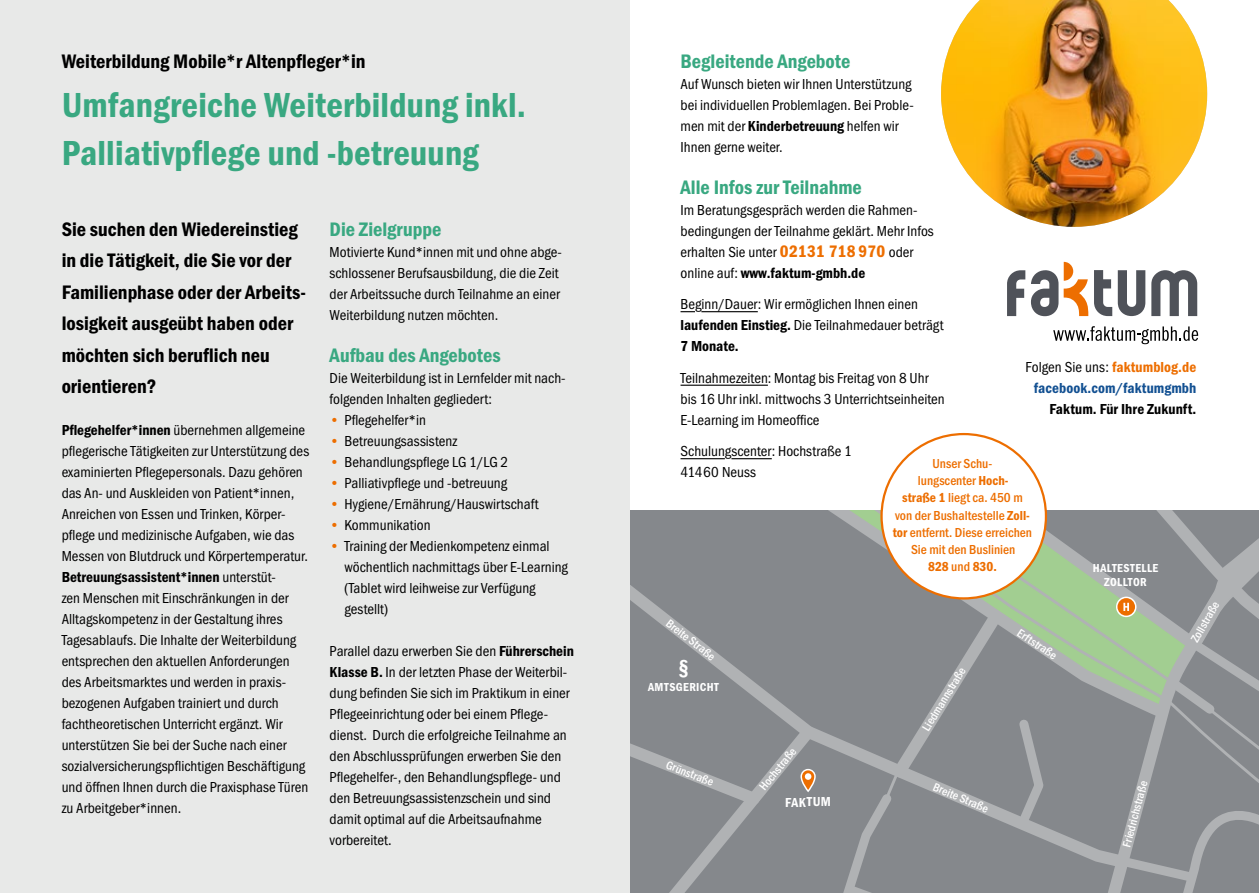
<style>
.page{position:relative;width:1259px;height:893px;background:#fff}
.page>*{position:absolute;margin:0;border:0;box-sizing:border-box;transform-origin:0 0}
.t1{font:36px/48.8px "Franklin Gothic URW Con Dem";letter-spacing:.005em;color:#39a881}
.t2{font:21px "Franklin Gothic URW Con Dem";color:#fff}
.t3{font:20.25px/31.5px "Franklin Gothic URW Con Dem";color:#000}
.t4{font:20.25px "Franklin Gothic URW Con Dem";color:#39a881}
.t5{font:15px/21px "Franklin Gothic URW Cond";color:#000}
.t6{font:15px "Franklin Gothic URW Con Dem";color:#000}
.t7{font:15px "Franklin Gothic URW Con Dem";letter-spacing:.005em;color:#125092}
.t8{font:500 13.5px/17.2px "Franklin Gothic URW Cond";color:#ed6e00;text-align:center}
.t9{font:13.5px "Franklin Gothic URW Con Dem";color:#ed6e00}
.t10{font:13.5px "Franklin Gothic URW Con Dem";letter-spacing:.03em;color:#fff}
.t11{font:500 12px "Franklin Gothic URW Cond";color:#fff}
.t12{font:12px/13.5px "Franklin Gothic URW Con Dem";letter-spacing:.03em;color:#fff;text-align:center}
.s1{font-family:"Franklin Gothic URW Con Dem"}
.s2{font-family:"Franklin Gothic URW Cond"}
.s3{font-family:"Franklin Gothic URW Con Dem";color:#ed6e00}
.s4{font-family:"Franklin Gothic URW Con Dem";font-size:17.25px;color:#ed6e00}
.s5{font-family:"Franklin Gothic URW Con Dem";font-weight:400}
.s6{font-family:"Franklin Gothic URW Cond";font-weight:500}
</style>
<div class="page">
<div style="left:629px;top:510px;width:630px;height:383px;background:#85888c"></div>
<svg style="left:1048px;top:828px;width:64px;height:65px"></svg>
<svg style="left:828px;top:510px;width:284px;height:174px"></svg>
<svg style="left:629px;top:600px;width:419px;height:293px"></svg>
<svg style="left:1112px;top:510px;width:147px;height:383px"></svg>
<div style="left:0;top:0;width:629px;height:893px;background:#e8e9e8"></div>
<svg style="left:680px;top:311px;width:15px;height:1px"></svg>
<hr style="left:701px;top:311px;width:57px;height:1px;background:#000">
<hr style="left:680px;top:385px;width:88px;height:1px;background:#000">
<hr style="left:680px;top:458px;width:45px;height:1px;background:#000">
<hr style="left:731px;top:458px;width:41px;height:1px;background:#000">
<svg style="left:1007px;top:270px;width:18px;height:46px"></svg>
<svg style="left:1151px;top:270px;width:46px;height:46px"></svg>
<svg style="left:1094px;top:270px;width:51px;height:46px"></svg>
<svg style="left:1031px;top:262px;width:57px;height:54px"></svg>
<svg style="left:1053px;top:326px;width:145px;height:18px"></svg>
<div style="left:881px;top:434px;width:165px;height:164px;background:#fff;border-radius:50%"></div>
<img style="left:941px;top:0;width:266px;height:227px">
<h3 class="t3" style="left:62px;top:44px;width:305px">Weiterbildung Mobile*r Altenpfleger*in</h3>
<h1 class="t1" style="left:62px;top:79px;width:466px">Umfangreiche Weiterbildung inkl.<br>Palliativpflege und -betreuung</h1>
<h3 class="t3" style="left:62px;top:212px;width:246px">Sie suchen den Wiedereinstieg in die Tätigkeit, die Sie vor der<br>Familienphase oder der Arbeits&shy;losigkeit ausgeübt haben oder möchten sich beruflich neu orientieren?</h3>
<p class="t5" style="left:62px;top:419px;width:249px"><span class="s1">Pflegehelfer*innen</span> übernehmen allgemeine pflegerische Tätigkeiten zur Unterstützung des examinierten Pflegepersonals. Dazu gehören das An- und Auskleiden von Patient*innen, Anreichen von Essen und Trinken, Körper&shy;pflege und medizinische Aufgaben, wie das Messen von Blutdruck und Körpertemperatur.</p>
<p class="t6" style="left:62px;top:567px;width:216px">Betreuungsassistent*innen <span class="s2">unterstüt-</span></p>
<p class="t5" style="left:62px;top:587px;width:248px">zen Menschen mit Einschränkungen in der Alltagskompetenz in der Gestaltung ihres Tagesablaufs. Die Inhalte der Weiterbildung entsprechen den aktuellen Anforderungen des Arbeitsmarktes und werden in praxis&shy;bezogenen Aufgaben trainiert und durch fachtheoretischen Unterricht ergänzt. Wir unterstützen Sie bei der Suche nach einer sozialversicherungspflichtigen Beschäftigung und öffnen Ihnen durch die Praxisphase Türen zu Arbeitgeber*innen.</p>
<h3 class="t4" style="left:330px;top:215px;width:113px">Die Zielgruppe</h3>
<p class="t5" style="left:330px;top:240px;width:234px">Motivierte Kund*innen mit und ohne abge&shy;schlossener Berufsausbildung, die die Zeit der Arbeitssuche durch Teilnahme an einer Weiterbildung nutzen möchten.</p>
<h3 class="t4" style="left:330px;top:341px;width:172px">Aufbau des Angebotes</h3>
<p class="t5" style="left:330px;top:366px;width:237px">Die Weiterbildung ist in Lernfelder mit nach&shy;folgenden Inhalten gegliedert:</p>
<p class="t5" style="left:330px;top:408px;width:98px"><span class="s3">•</span> Pflegehelfer*in</p>
<p class="t5" style="left:330px;top:429px;width:129px"><span class="s3">•</span> Betreuungsassistenz</p>
<p class="t5" style="left:330px;top:450px;width:180px"><span class="s3">•</span> Behandlungspflege LG 1/LG 2</p>
<p class="t5" style="left:330px;top:471px;width:179px"><span class="s3">•</span> Palliativpflege und -betreuung</p>
<p class="t5" style="left:330px;top:492px;width:211px"><span class="s3">•</span> Hygiene/Ernährung/Hauswirtschaft</p>
<p class="t5" style="left:330px;top:513px;width:102px"><span class="s3">•</span> Kommunikation</p>
<p class="t5" style="left:344px;top:534px;width:225px;text-indent:-15px"><span class="s3">•</span> Training der Medienkompetenz einmal wöchentlich nachmittags über E-Learning (Tablet wird leihweise zur Verfügung gestellt)</p>
<p class="t5" style="left:330px;top:639px;width:246px">Parallel dazu erwerben Sie den <span class="s1">Führerschein Klasse B.</span> In der letzten Phase der Weiterbil&shy;dung befinden Sie sich im Praktikum in einer Pflegeeinrichtung oder bei einem Pflege&shy;dienst. Durch die erfolgreiche Teilnahme an den Abschlussprüfungen erwerben Sie den Pflegehelfer-, den Behandlungspflege- und den Betreuungsassistenzschein und sind damit optimal auf die Arbeitsaufnahme vorbereitet.</p>
<h3 class="t4" style="left:680px;top:47px;width:171px">Begleitende Angebote</h3>
<p class="t5" style="left:680px;top:72px;width:235px">Auf Wunsch bieten wir Ihnen Unterstützung bei individuellen Problemlagen. Bei Proble&shy;men mit der <span class="s1">Kinderbetreuung</span> helfen wir Ihnen gerne weiter.</p>
<h3 class="t4" style="left:680px;top:173px;width:183px">Alle Infos zur Teilnahme</h3>
<p class="t5" style="left:680px;top:198px;width:255px">Im Beratungsgespräch werden die Rahmen&shy;bedingungen der Teilnahme geklärt. Mehr Infos erhalten Sie unter <span class="s4">02131 718 970</span> oder</p>
<p class="t6" style="left:680px;top:263px;width:186px"><span class="s2">online auf:</span> www.faktum-gmbh.de</p>
<p class="t5" style="left:680px;top:293px;width:264px">Beginn/Dauer: Wir ermöglichen Ihnen einen <span class="s1">laufenden Einstieg.</span> Die Teilnahmedauer beträgt</p>
<p class="t6" style="left:680px;top:336px;width:60px">7 Monate.</p>
<p class="t5" style="left:680px;top:366px;width:266px">Teilnahmezeiten: Montag bis Freitag von 8 Uhr bis 16 Uhr inkl. mittwochs 3 Unterrichtseinheiten<br>E-Learning im Homeoffice</p>
<p class="t5" style="left:680px;top:440px;width:173px">Schulungscenter: Hochstraße 1<br>41460 Neuss</p>
<p class="t5" style="left:1025px;top:356px;width:172px">Folgen Sie uns: <span class="s3">faktumblog.de</span></p>
<p class="t7" style="left:1034px;top:378px;width:164px">facebook.com/faktumgmbh</p>
<p class="t6" style="left:1049px;top:399px;width:148px">Faktum. Für Ihre Zukunft.</p>
<p class="t8" style="left:893px;top:454px;width:141px">Unser Schu-<br>lungscenter <span class="s5">Hoch-<br>straße 1</span> liegt ca. 450 m von der Bushaltestelle <span class="s5">Zoll&shy;tor</span> entfernt. Diese erreichen<br>Sie mit den Buslinien</p>
<p class="t9" style="left:928px;top:558px;width:70px">828 <span class="s6">und</span> 830.</p>
<p class="t12" style="left:1092px;top:561px;width:67px">HALTESTELLE<br>ZOLLTOR</p>
<p class="t11" style="left:673px;top:615px;width:60px;rotate:38deg">Breite Straße</p>
<h2 class="t2" style="left:678px;top:653px;width:12px">§</h2>
<p class="t12" style="left:648px;top:679px;width:72px">AMTSGERICHT</p>
<p class="t11" style="left:669px;top:756px;width:51px;rotate:21deg">Grünstraße</p>
<p class="t11" style="left:755px;top:783px;width:53px;rotate:-51deg">Hochstraße</p>
<p class="t10" style="left:785px;top:793px;width:47px">FAKTUM</p>
<p class="t11" style="left:918px;top:725px;width:74px;rotate:-59deg">Liedmannstraße</p>
<p class="t11" style="left:937px;top:778px;width:60px;rotate:23deg">Breite Straße</p>
<p class="t11" style="left:1023px;top:624px;width:47px;rotate:34deg">Erftstraße</p>
<p class="t11" style="left:1186px;top:637px;width:46px;rotate:-60deg">Zollstraße</p>
<p class="t11" style="left:1118px;top:844px;width:69px;rotate:-75deg">Friedrichstraße</p>
</div>
